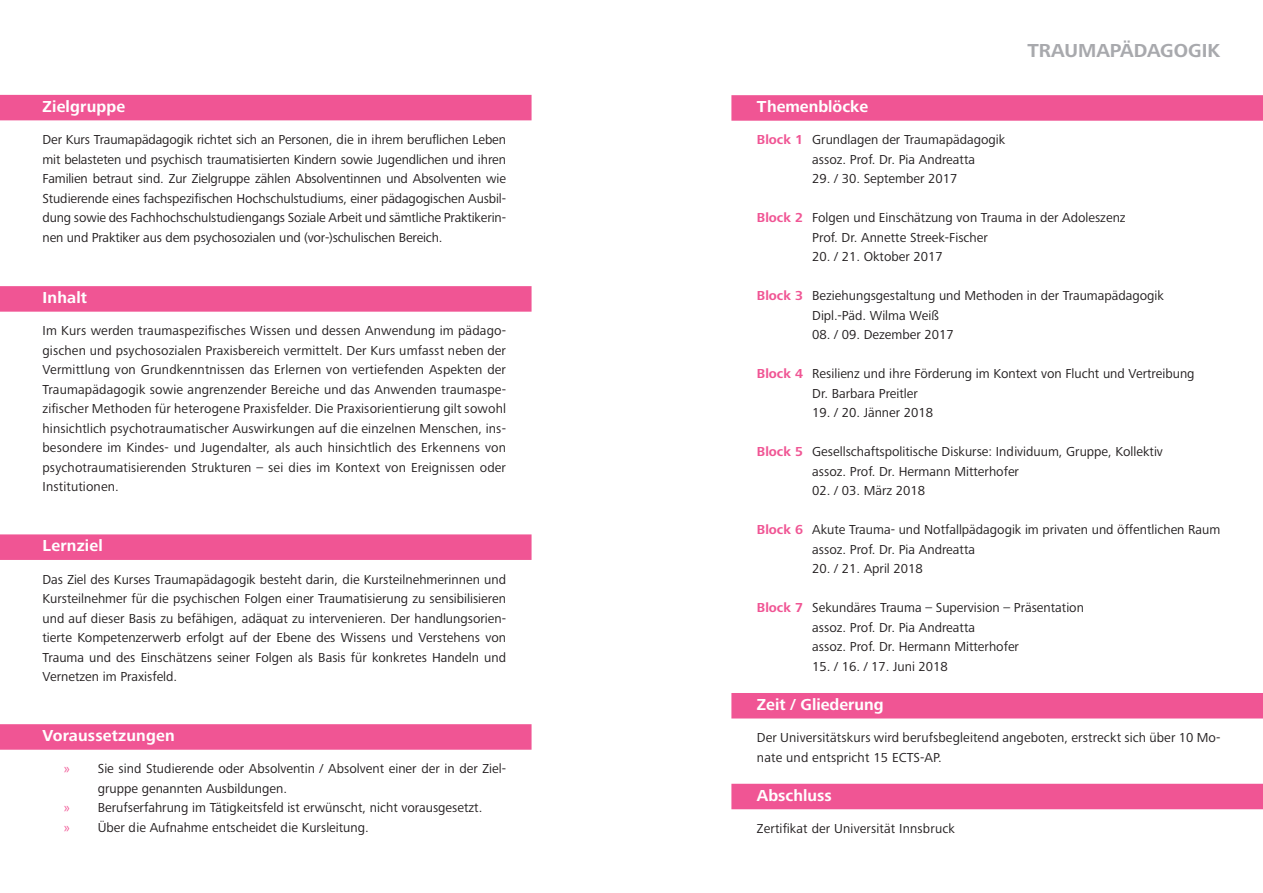
<style>
.page{position:relative;width:1263px;height:893px;background:#fff}
.page>*{position:absolute;margin:0;border:0;box-sizing:border-box;transform-origin:0 0}
.t1{font:700 19.5px "Frutiger Next Pro";color:#a8a9ad}
.t2{font:700 16.5px "Frutiger Next Pro";letter-spacing:.01em;color:#fff}
.t3{font:13.5px/19.5px "Frutiger Next Pro";color:#231f20}
.s1{color:#f05594}
.s2{font-weight:700;color:#f05594}
</style>
<div class="page">
<div style="left:0;top:95px;width:531px;height:25px;background:#f05594"></div>
<div style="left:0;top:286px;width:531px;height:26px;background:#f05594"></div>
<div style="left:0;top:534px;width:531px;height:26px;background:#f05594"></div>
<div style="left:0;top:724px;width:531px;height:26px;background:#f05594"></div>
<div style="left:731px;top:95px;width:532px;height:26px;background:#f05594"></div>
<div style="left:731px;top:693px;width:532px;height:25px;background:#f05594"></div>
<div style="left:731px;top:784px;width:532px;height:25px;background:#f05594"></div>
<p class="t2" style="left:43px;top:97px;width:84px">Zielgruppe</p>
<p class="t3" style="left:43px;top:130px;width:465px;text-align:justify">Der Kurs Traumapädagogik richtet sich an Personen, die in ihrem beruflichen Leben mit belasteten und psychisch traumatisierten Kindern sowie Jugendlichen und ihren Familien betraut sind. Zur Zielgruppe zählen Absolventinnen und Absolventen wie Studierende eines fachspezifischen Hochschulstudiums, einer pädagogischen Ausbil&shy;dung sowie des Fachhochschulstudiengangs Soziale Arbeit und sämtliche Praktikerin&shy;nen und Praktiker aus dem psychosozialen und (vor-)schulischen Bereich.</p>
<p class="t2" style="left:43px;top:288px;width:46px">Inhalt</p>
<p class="t3" style="left:43px;top:321px;width:465px;text-align:justify">Im Kurs werden traumaspezifisches Wissen und dessen Anwendung im pädago&shy;gischen und psychosozialen Praxisbereich vermittelt. Der Kurs umfasst neben der Vermittlung von Grundkenntnissen das Erlernen von vertiefenden Aspekten der Traumapädagogik sowie angrenzender Bereiche und das Anwenden traumaspe&shy;zifischer Methoden für heterogene Praxisfelder. Die Praxisorientierung gilt sowohl hinsichtlich psychotraumatischer Auswirkungen auf die einzelnen Menschen, ins&shy;besondere im Kindes- und Jugendalter, als auch hinsichtlich des Erkennens von psychotraumatisierenden Strukturen – sei dies im Kontext von Ereignissen oder Institutionen.</p>
<p class="t2" style="left:43px;top:536px;width:62px">Lernziel</p>
<p class="t3" style="left:43px;top:569px;width:465px;text-align:justify">Das Ziel des Kurses Traumapädagogik besteht darin, die Kursteilnehmerinnen und Kursteilnehmer für die psychischen Folgen einer Traumatisierung zu sensibilisieren und auf dieser Basis zu befähigen, adäquat zu intervenieren. Der handlungsorien&shy;tierte Kompetenzerwerb erfolgt auf der Ebene des Wissens und Verstehens von Trauma und des Einschätzens seiner Folgen als Basis für konkretes Handeln und Vernetzen im Praxisfeld.</p>
<p class="t2" style="left:43px;top:726px;width:134px">Voraussetzungen</p>
<p class="t3" style="left:64px;top:759px;width:444px"><span class="s1">»</span> Sie sind Studierende oder Absolventin / Absolvent einer der in der Ziel-</p>
<p class="t3" style="left:98px;top:779px;width:191px">gruppe genannten Ausbildungen.</p>
<p class="t3" style="left:64px;top:798px;width:420px"><span class="s1">»</span> Berufserfahrung im Tätigkeitsfeld ist erwünscht, nicht vorausgesetzt.</p>
<p class="t3" style="left:64px;top:818px;width:306px"><span class="s1">»</span> Über die Aufnahme entscheidet die Kursleitung.</p>
<h1 class="t1" style="left:1027px;top:39px;width:26px">Traumapädagogik</h1>
<p class="t2" style="left:757px;top:97px;width:113px">Themenblöcke</p>
<p class="t3" style="left:812px;top:130px;width:194px;text-indent:-55px"><span class="s2">Block 1</span> Grundlagen der Traumapädagogik assoz. Prof. Dr. Pia Andreatta</p>
<p class="t3" style="left:812px;top:169px;width:147px">29. / 30. September 2017</p>
<p class="t3" style="left:812px;top:208px;width:315px;text-indent:-55px"><span class="s2">Block 2</span> Folgen und Einschätzung von Trauma in der Adoleszenz<br>Prof. Dr. Annette Streek-Fischer</p>
<p class="t3" style="left:812px;top:247px;width:132px">20. / 21. Oktober 2017</p>
<p class="t3" style="left:812px;top:286px;width:353px;text-indent:-55px"><span class="s2">Block 3</span> Beziehungsgestaltung und Methoden in der Traumapädagogik<br>Dipl.-Päd. Wilma Weiß</p>
<p class="t3" style="left:812px;top:325px;width:143px">08. / 09. Dezember 2017</p>
<p class="t3" style="left:812px;top:364px;width:384px;text-indent:-55px"><span class="s2">Block 4</span> Resilienz und ihre Förderung im Kontext von Flucht und Vertreibung<br>Dr. Barbara Preitler</p>
<p class="t3" style="left:812px;top:403px;width:122px">19. / 20. Jänner 2018</p>
<p class="t3" style="left:812px;top:442px;width:352px;text-indent:-55px"><span class="s2">Block 5</span> Gesellschaftspolitische Diskurse: Individuum, Gruppe, Kollektiv assoz. Prof. Dr. Hermann Mitterhofer</p>
<p class="t3" style="left:812px;top:481px;width:114px">02. / 03. März 2018</p>
<p class="t3" style="left:812px;top:520px;width:410px;text-indent:-55px"><span class="s2">Block 6</span> Akute Trauma- und Notfallpädagogik im privaten und öffentlichen Raum assoz. Prof. Dr. Pia Andreatta</p>
<p class="t3" style="left:812px;top:559px;width:112px">20. / 21. April 2018</p>
<p class="t3" style="left:812px;top:598px;width:273px;text-indent:-55px"><span class="s2">Block 7</span> Sekundäres Trauma – Supervision – Präsentation assoz. Prof. Dr. Pia Andreatta<br>assoz. Prof. Dr. Hermann Mitterhofer</p>
<p class="t3" style="left:812px;top:657px;width:137px">15. / 16. / 17. Juni 2018</p>
<p class="t2" style="left:757px;top:695px;width:128px">Zeit / Gliederung</p>
<p class="t3" style="left:757px;top:728px;width:465px">Der Universitätskurs wird berufsbegleitend angeboten, erstreckt sich über 10 Mo&shy;nate und entspricht 15 ECTS-AP.</p>
<p class="t2" style="left:757px;top:786px;width:76px">Abschluss</p>
<p class="t3" style="left:757px;top:819px;width:199px">Zertifikat der Universität Innsbruck</p>
</div>
